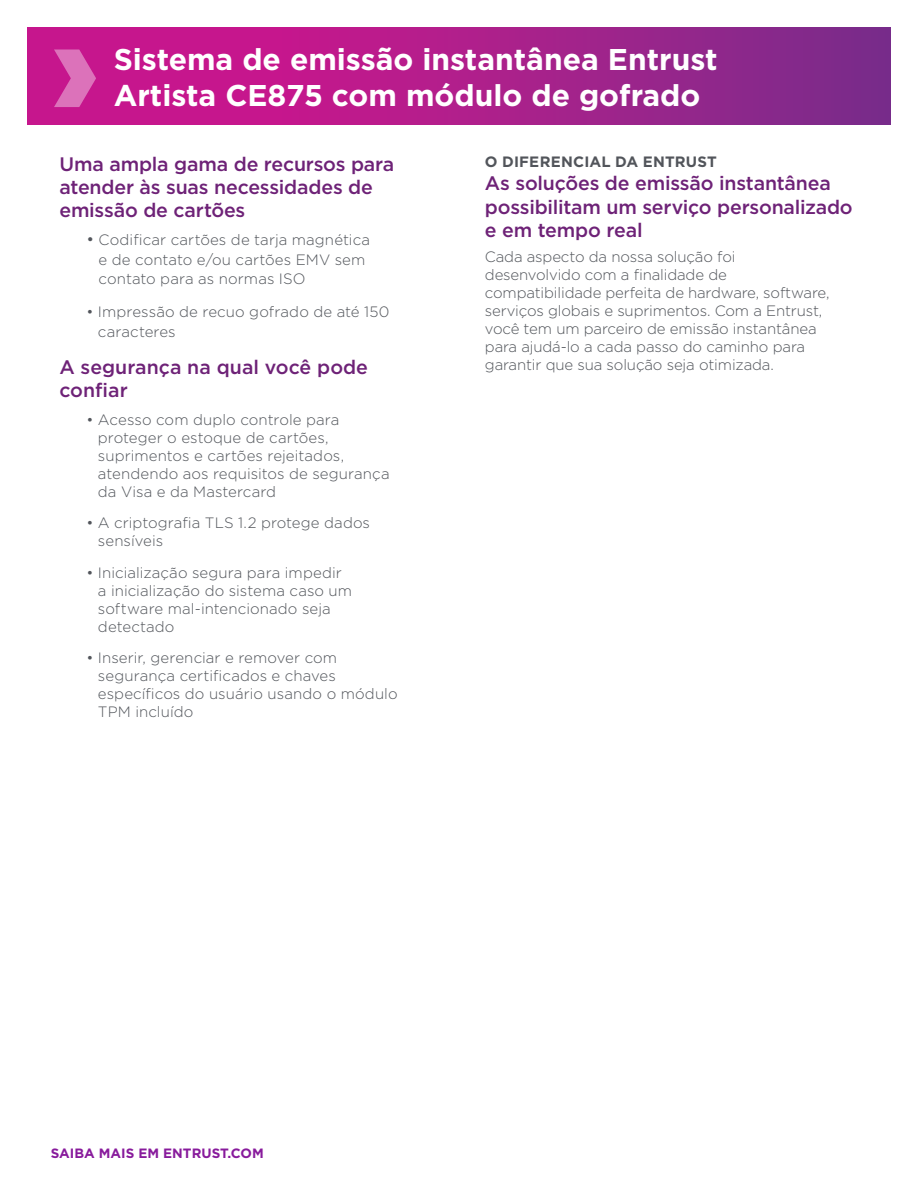
<style>
.page{position:relative;width:918px;height:1188px;background:#fff}
.page>*{position:absolute;margin:0;border:0;box-sizing:border-box;transform-origin:0 0}
.t1{font:700 30px/36px "Gotham";color:#fff}
.t2{font:500 19.5px/23.4px "Gotham";letter-spacing:-.01em;color:#6e2277}
.t3{font:300 15px/18px "Gotham";color:#52555b}
.t4{font:700 15px "Gotham";letter-spacing:.01em;color:#52555b}
.t5{font:700 13.5px "Gotham";color:#881b9c}
.s1{font-size:16.5px}
</style>
<div class="page">
<svg style="left:27px;top:27px;width:864px;height:98px;background:#aa1f8b"></svg>
<svg style="left:54px;top:50px;width:42px;height:57px;background:#d34da8"></svg>
<h1 class="t1" style="left:114px;top:41px;width:605px">Sistema de emissão instantânea Entrust<br>Artista CE875 com módulo de gofrado</h1>
<h2 class="t2" style="left:59px;top:152px;width:336px">Uma ampla gama de recursos para atender às suas necessidades de emissão de cartões</h2>
<p class="t3" style="left:99px;top:230px;width:273px;line-height:19.5px;text-indent:-12px"><span class="s1">•</span> Codificar cartões de tarja magnética e de contato e/ou cartões EMV sem contato para as normas ISO</p>
<p class="t3" style="left:98px;top:302px;width:293px;line-height:19.5px;text-indent:-12px">• Impressão de recuo gofrado de até 150 caracteres</p>
<h2 class="t2" style="left:59px;top:355px;width:310px">A segurança na qual você pode confiar</h2>
<p class="t3" style="left:98px;top:410px;width:293px;text-indent:-12px">• Acesso com duplo controle para proteger o estoque de cartões, suprimentos e cartões rejeitados, atendendo aos requisitos de segurança da Visa e da Mastercard</p>
<p class="t3" style="left:98px;top:513px;width:274px;text-indent:-12px">• A criptografia TLS 1.2 protege dados sensíveis</p>
<p class="t3" style="left:98px;top:563px;width:256px;text-indent:-12px">• Inicialização segura para impedir a inicialização do sistema caso um software mal-intencionado seja detectado</p>
<p class="t3" style="left:98px;top:648px;width:301px;text-indent:-12px">• Inserir, gerenciar e remover com segurança certificados e chaves específicos do usuário usando o módulo<br>TPM incluído</p>
<p class="t4" style="left:485px;top:152px;width:234px">O DIFERENCIAL DA ENTRUST</p>
<h2 class="t2" style="left:485px;top:172px;width:369px">As soluções de emissão instantânea possibilitam um serviço personalizado e em tempo real</h2>
<p class="t3" style="left:485px;top:247px;width:346px">Cada aspecto da nossa solução foi desenvolvido com a finalidade de compatibilidade perfeita de hardware, software, serviços globais e suprimentos. Com a Entrust, você tem um parceiro de emissão instantânea para ajudá-lo a cada passo do caminho para garantir que sua solução seja otimizada.</p>
<p class="t5" style="left:51px;top:1145px;width:214px">SAIBA MAIS EM ENTRUST.COM</p>
</div>
